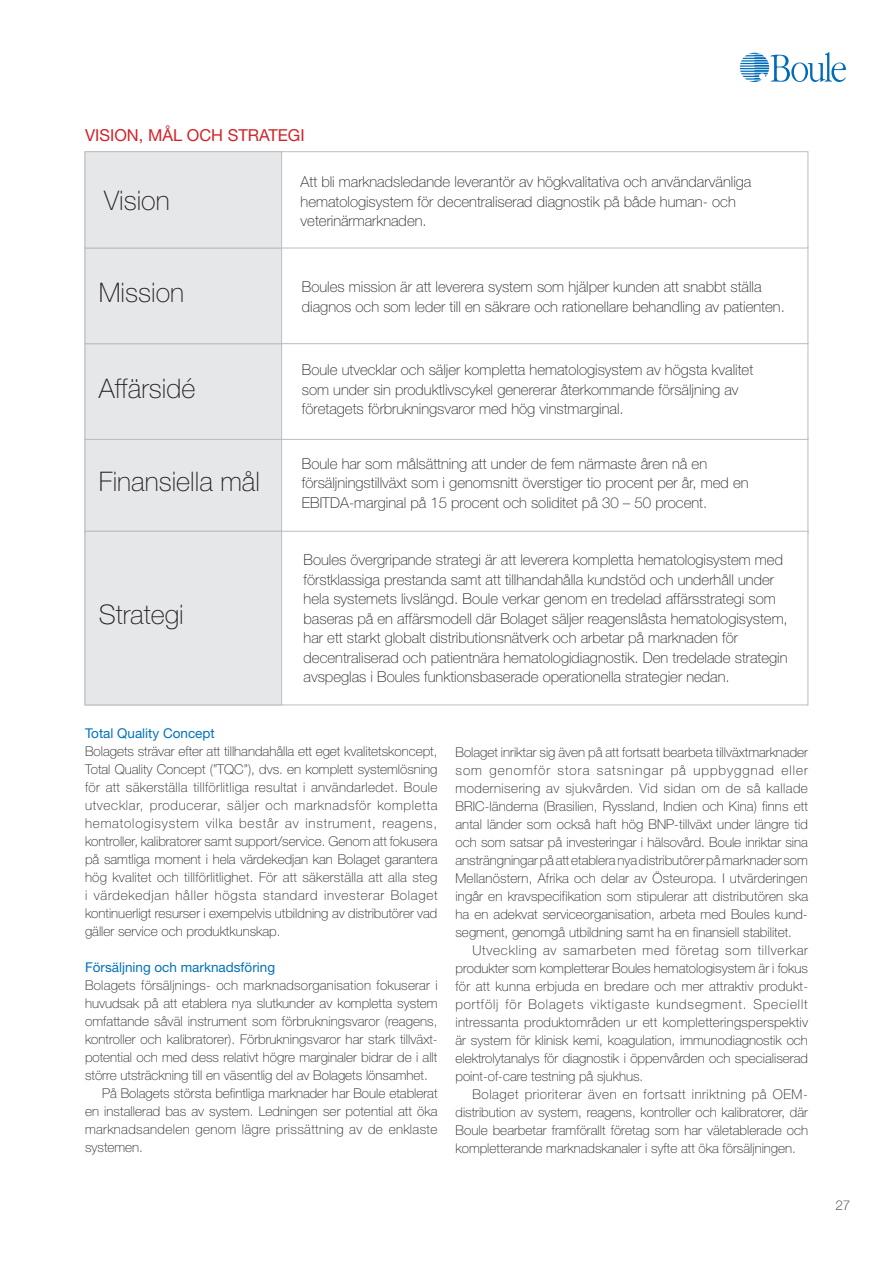
<style>
.page{position:relative;width:893px;height:1263px;background:#fff}
.page>*{position:absolute;margin:0;border:0;box-sizing:border-box;transform-origin:0 0}
.body_copy{font:100 27px "Helvetica Neue";color:#231f20}
.New_Subhead_1{font:16.5px "Helvetica Neue";color:#d1232a}
.body_copy-2{font:100 15px/19.5px "Helvetica Neue";color:#231f20}
.body_copy-3{font:100 13.5px/18px "Helvetica Neue";color:#231f20;text-align:justify}
.New_Subhead_3{font:13.5px "Helvetica Neue";color:#0072bc}
</style>
<div class="page">
<svg style="left:740px;top:52px;width:106px;height:30px"></svg>
<div style="left:85px;top:437px;width:723px;height:97px;background:#fff;border:1px solid #bcbdc0"></div>
<div style="left:85px;top:437px;width:197px;height:97px;background:#e6e7e9;border:1px solid #bcbdc0"></div>
<div style="left:85px;top:343px;width:723px;height:97px;background:#fff;border:1px solid #bcbdc0"></div>
<div style="left:85px;top:343px;width:197px;height:97px;background:#e6e7e9;border:1px solid #bcbdc0"></div>
<div style="left:85px;top:247px;width:723px;height:97px;background:#fff;border:1px solid #bcbdc0"></div>
<div style="left:85px;top:247px;width:197px;height:97px;background:#e6e7e9;border:1px solid #bcbdc0"></div>
<div style="left:85px;top:151px;width:723px;height:97px;background:#fff;border:1px solid #bcbdc0"></div>
<div style="left:85px;top:151px;width:197px;height:97px;background:#e6e7e9;border:1px solid #bcbdc0"></div>
<div style="left:85px;top:531px;width:723px;height:174px;background:#fff;border:1px solid #bcbdc0"></div>
<div style="left:85px;top:531px;width:197px;height:174px;background:#e6e7e9;border:1px solid #bcbdc0"></div>
<p class="New_Subhead_1" style="left:85px;top:125px;width:221px">VISION, MÅL OCH STRATEGI</p>
<p class="body_copy" style="left:104px;top:185px;width:67px">Vision</p>
<p class="body_copy-2" style="left:301px;top:172px;width:452px">Att bli marknadsledande leverantör av högkvalitativa och användarvänliga hematologisystem för decentraliserad diagnostik på både human- och veterinärmarknaden.</p>
<p class="body_copy" style="left:99px;top:277px;width:87px">Mission</p>
<p class="body_copy-2" style="left:302px;top:277px;width:484px">Boules mission är att leverera system som hjälper kunden att snabbt ställa diagnos och som leder till en säkrare och rationellare behandling av patienten.</p>
<p class="body_copy" style="left:99px;top:373px;width:98px">Affärsidé</p>
<p class="body_copy" style="left:99px;top:466px;width:163px">Finansiella mål</p>
<p class="body_copy" style="left:99px;top:599px;width:87px">Strategi</p>
<p class="body_copy-2" style="left:302px;top:360px;width:453px">Boule utvecklar och säljer kompletta hematologisystem av högsta kvalitet som under sin produktlivscykel genererar återkommande försäljning av företagets förbrukningsvaror med hög vinstmarginal.</p>
<p class="body_copy-2" style="left:302px;top:453px;width:448px">Boule har som målsättning att under de fem närmaste åren nå en försäljningstillväxt som i genomsnitt överstiger tio procent per år, med en<br>EBITDA-marginal på 15 procent och soliditet på 30 – 50 procent.</p>
<p class="body_copy-2" style="left:304px;top:550px;width:486px">Boules övergripande strategi är att leverera kompletta hematologisystem med förstklassiga prestanda samt att tillhandahålla kundstöd och underhåll under hela systemets livslängd. Boule verkar genom en tredelad affärsstrategi som baseras på en affärsmodell där Bolaget säljer reagenslåsta hematologisystem,</p>
<p class="body_copy-2" style="left:304px;top:628px;width:436px">har ett starkt globalt distributionsnätverk och arbetar på marknaden för</p>
<p class="body_copy-2" style="left:304px;top:648px;width:485px">decentraliserad och patientnära hematologidiagnostik. Den tredelade strategin avspeglas i Boules funktionsbaserade operationella strategier nedan.</p>
<p class="New_Subhead_3" style="left:85px;top:725px;width:131px">Total Quality Concept</p>
<p class="body_copy-3" style="left:85px;top:742px;width:354px">Bolagets strävar efter att tillhandahålla ett eget kvalitetskoncept, Total Quality Concept (”TQC”), dvs. en komplett systemlösning för att säkerställa tillförlitliga resultat i användarledet. Boule utvecklar, producerar, säljer och marknadsför kompletta hematologisystem vilka består av instrument, reagens, kontroller, kalibratorer samt support/service. Genom att fokusera på samtliga moment i hela värdekedjan kan Bolaget garantera hög kvalitet och tillförlitlighet. För att säkerställa att alla steg i värdekedjan håller högsta standard investerar Bolaget kontinuerligt resurser i exempelvis utbildning av distributörer vad gäller service och produktkunskap.</p>
<p class="New_Subhead_3" style="left:85px;top:959px;width:192px">Försäljning och marknadsföring</p>
<p class="body_copy-3" style="left:85px;top:976px;width:354px">Bolagets försäljnings- och marknadsorganisation fokuserar i huvudsak på att etablera nya slutkunder av kompletta system omfattande såväl instrument som förbrukningsvaror (reagens, kontroller och kalibratorer). Förbrukningsvaror har stark tillväxt&shy;potential och med dess relativt högre marginaler bidrar de i allt större utsträckning till en väsentlig del av Bolagets lönsamhet.</p>
<p class="body_copy-3" style="left:85px;top:1084px;width:354px;text-indent:17px">På Bolagets största befintliga marknader har Boule etablerat en installerad bas av system. Ledningen ser potential att öka marknadsandelen genom lägre prissättning av de enklaste systemen.</p>
<p class="body_copy-3" style="left:455px;top:743px;width:354px">Bolaget inriktar sig även på att fortsatt bearbeta tillväxtmarknader som genomför stora satsningar på uppbyggnad eller modernisering av sjukvården. Vid sidan om de så kallade BRIC-länderna (Brasilien, Ryssland, Indien och Kina) finns ett antal länder som också haft hög BNP-tillväxt under längre tid och som satsar på investeringar i hälsovård. Boule inriktar sina ansträngningar på att etablera nya distributörer på marknader som Mellanöstern, Afrika och delar av Östeuropa. I utvärderingen ingår en kravspecifikation som stipulerar att distributören ska ha en adekvat serviceorganisation, arbeta med Boules kund&shy;segment, genomgå utbildning samt ha en finansiell stabilitet.</p>
<p class="body_copy-3" style="left:455px;top:941px;width:354px;text-indent:17px">Utveckling av samarbeten med företag som tillverkar produkter som kompletterar Boules hematologisystem är i fokus för att kunna erbjuda en bredare och mer attraktiv produkt&shy;portfölj för Bolagets viktigaste kundsegment. Speciellt intressanta produktområden ur ett kompletteringsperspektiv är system för klinisk kemi, koagulation, immunodiagnostik och elektrolytanalys för diagnostik i öppenvården och specialiserad point-of-care testning på sjukhus.</p>
<p class="body_copy-3" style="left:455px;top:1085px;width:354px;text-indent:17px">Bolaget prioriterar även en fortsatt inriktning på OEM&shy;distribution av system, reagens, kontroller och kalibratorer, där Boule bearbetar framförallt företag som har väletablerade och kompletterande marknadskanaler i syfte att öka försäljningen.</p>
<p class="body_copy-3" style="left:835px;top:1196px;width:17px">27</p>
</div>
